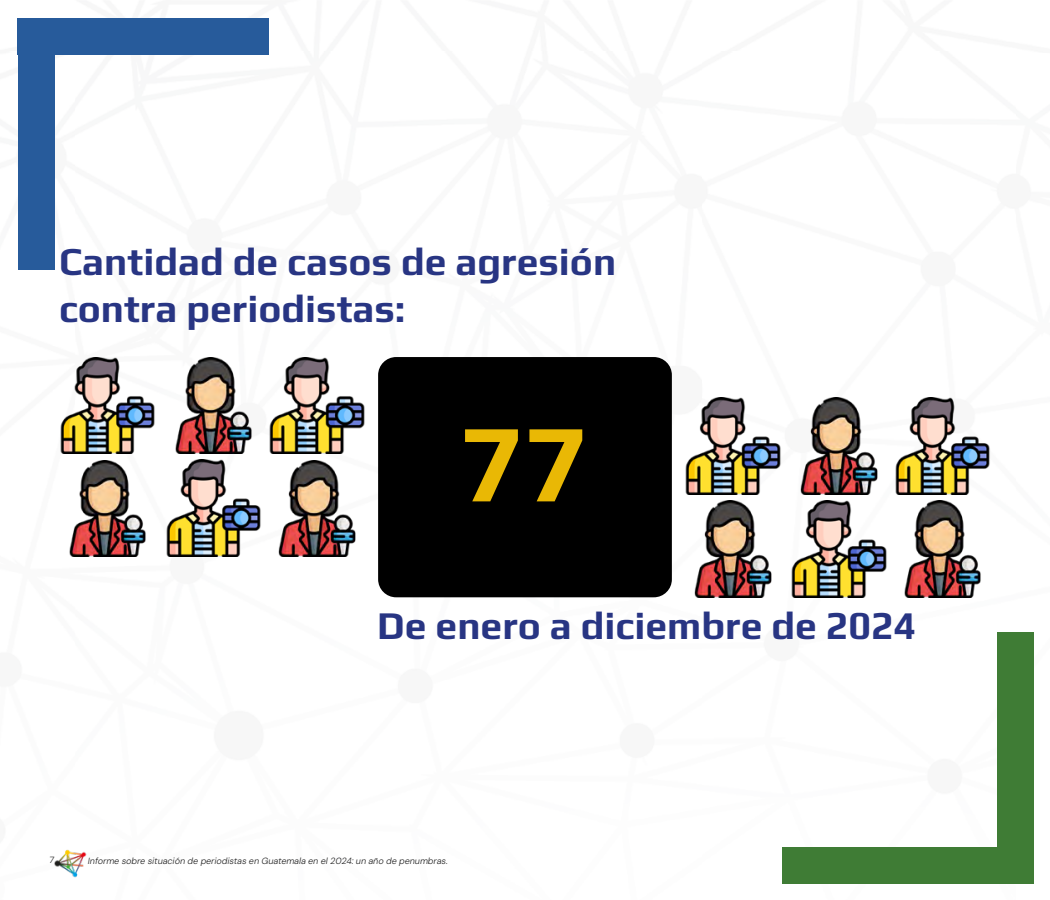
<style>
.page{position:relative;width:1050px;height:900px;background:#fff}
.page>*{position:absolute;margin:0;border:0;box-sizing:border-box;transform-origin:0 0}
.t1{font:700 111px "Play";color:#e9b805}
.t2{font:700 39px/46.8px "Play";color:#283583}
.t3{font:italic 9px "DM Sans 9 pt";color:#262626}
</style>
<div class="page">
<img style="left:54px;top:849px;width:33px;height:29px">
<div style="left:18px;top:18px;width:251px;height:37px;background:#275b9b"></div>
<div style="left:18px;top:18px;width:37px;height:251px;background:#275b9b"></div>
<div style="left:783px;top:847px;width:251px;height:37px;background:#3f7c35"></div>
<div style="left:997px;top:632px;width:37px;height:252px;background:#3f7c35"></div>
<div style="left:378px;top:357px;width:294px;height:240px;background:#000;border-radius:18px"></div>
<img style="left:60px;top:357px;width:95px;height:97px">
<img style="left:685px;top:397px;width:96px;height:97px">
<img style="left:269px;top:357px;width:96px;height:97px">
<img style="left:895px;top:397px;width:95px;height:97px">
<img style="left:166px;top:460px;width:95px;height:97px">
<img style="left:791px;top:500px;width:96px;height:97px">
<img style="left:175px;top:357px;width:78px;height:97px">
<img style="left:800px;top:397px;width:78px;height:97px">
<img style="left:69px;top:460px;width:77px;height:97px">
<img style="left:694px;top:500px;width:78px;height:97px">
<img style="left:278px;top:460px;width:78px;height:97px">
<img style="left:904px;top:500px;width:77px;height:97px">
<h2 class="t2" style="left:59px;top:235px;width:559px">Cantidad de casos de agresión contra periodistas:</h2>
<h1 class="t1" style="left:461px;top:385px;width:130px">77</h1>
<h2 class="t2" style="left:377px;top:599px;width:541px">De enero a diciembre de 2024</h2>
<p class="t3" style="left:49px;top:854px;width:8px">7</p>
<p class="t3" style="left:88px;top:855px;width:363px">Informe sobre situación de periodistas en Guatemala en el2024:un año de penumbras.</p>
</div>
